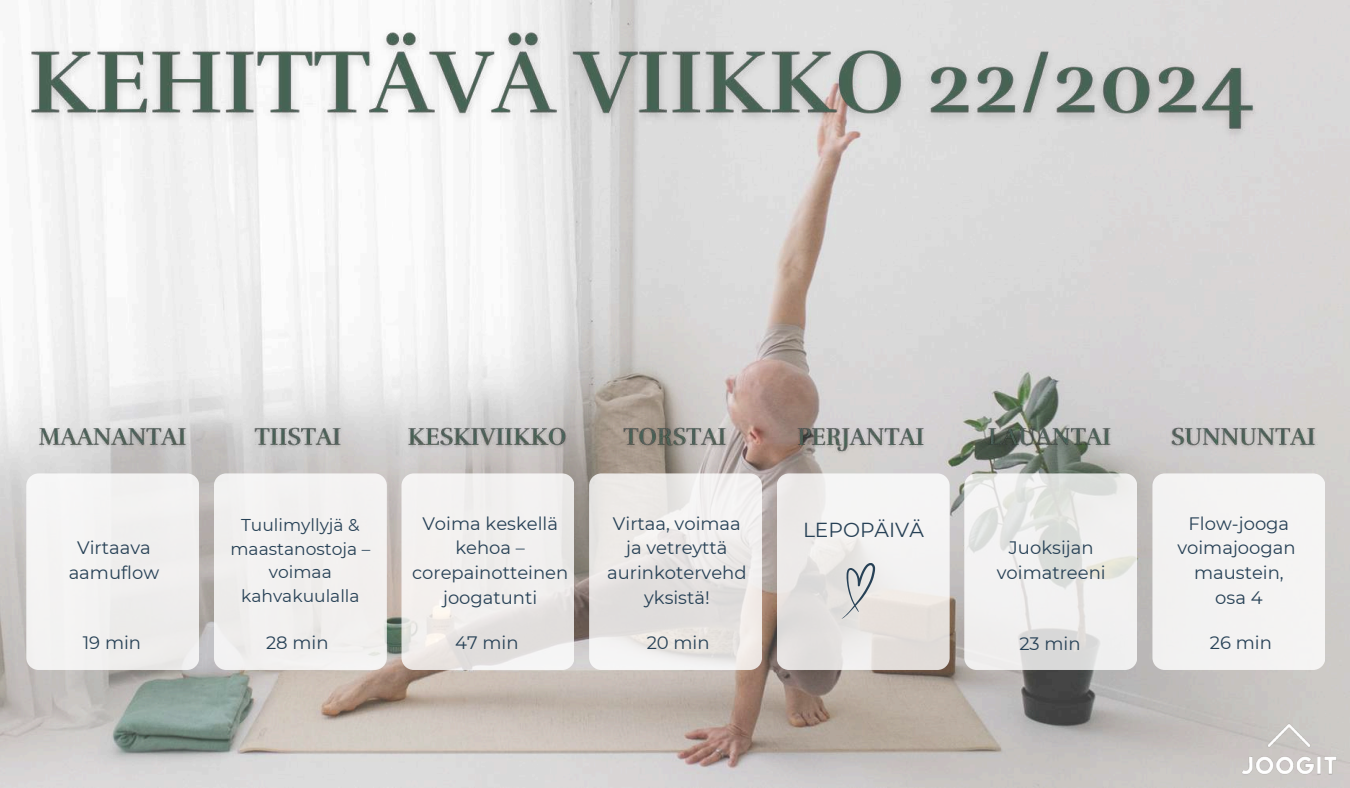
<style>
.page{position:relative;width:1350px;height:788px;background:#fff}
.page>*{position:absolute;margin:0;border:0;box-sizing:border-box;transform-origin:0 0}
.t1{font:20.25px "Montserrat";color:#274156}
.t2{font:18px/24.8px "Montserrat";color:#274156;text-align:center}
.t3{font:17.1px/23.5px "Montserrat";color:#274156;text-align:center}
</style>
<div class="page">
<img style="left:0;top:0;width:1349px;height:787px">
<div style="left:26px;top:473px;width:173px;height:197px;background:#f2f2f1;border-radius:12px"></div>
<div style="left:1152px;top:473px;width:173px;height:197px;background:#f4f3f2;border-radius:12px"></div>
<svg style="left:964px;top:473px;width:173px;height:197px;fill:#f0efef"></svg>
<svg style="left:777px;top:473px;width:173px;height:197px"></svg>
<svg style="left:589px;top:473px;width:173px;height:197px;fill:#ece9e6"></svg>
<svg style="left:401px;top:473px;width:173px;height:197px;fill:#f1efee"></svg>
<div style="left:214px;top:473px;width:173px;height:197px;background:#f2f0f0;border-radius:12px"></div>
<svg style="left:842px;top:562px;width:33px;height:56px;background:#c9cbcb"></svg>
<img style="left:1237px;top:719px;width:104px;height:59px">
<img style="left:33px;top:423px;width:158px;height:29px">
<img style="left:618px;top:423px;width:113px;height:29px">
<img style="left:792px;top:423px;width:139px;height:34px">
<img style="left:249px;top:423px;width:97px;height:29px">
<img style="left:402px;top:423px;width:169px;height:29px">
<img style="left:983px;top:423px;width:133px;height:29px">
<img style="left:1167px;top:423px;width:154px;height:29px">
<img style="left:17px;top:22px;width:1249px;height:124px">
<p class="t2" style="left:412px;top:510px;width:158px">Voima keskellä kehoa – corepainotteinen joogatunti</p>
<p class="t1" style="left:803px;top:517px;width:122px">LEPOPÄIVÄ</p>
<p class="t2" style="left:607px;top:510px;width:141px">Virtaa, voimaa ja vetreyttä aurinkotervehd yksistä!</p>
<p class="t2" style="left:647px;top:629px;width:64px">20 min</p>
<p class="t3" style="left:230px;top:513px;width:141px">Tuulimyllyjä &amp; maastanostoja – voimaa kahvakuulalla</p>
<p class="t2" style="left:69px;top:535px;width:92px">Virtaava aamuflow</p>
<p class="t2" style="left:83px;top:629px;width:60px">19 min</p>
<p class="t2" style="left:455px;top:629px;width:65px">47 min</p>
<p class="t2" style="left:266px;top:629px;width:64px">28 min</p>
<p class="t2" style="left:997px;top:535px;width:110px">Juoksijan voimatreeni</p>
<p class="t2" style="left:1177px;top:510px;width:120px">Flow-jooga voimajoogan maustein, osa 4</p>
<p class="t2" style="left:1019px;top:630px;width:63px">23 min</p>
<p class="t2" style="left:1210px;top:629px;width:64px">26 min</p>
</div>
